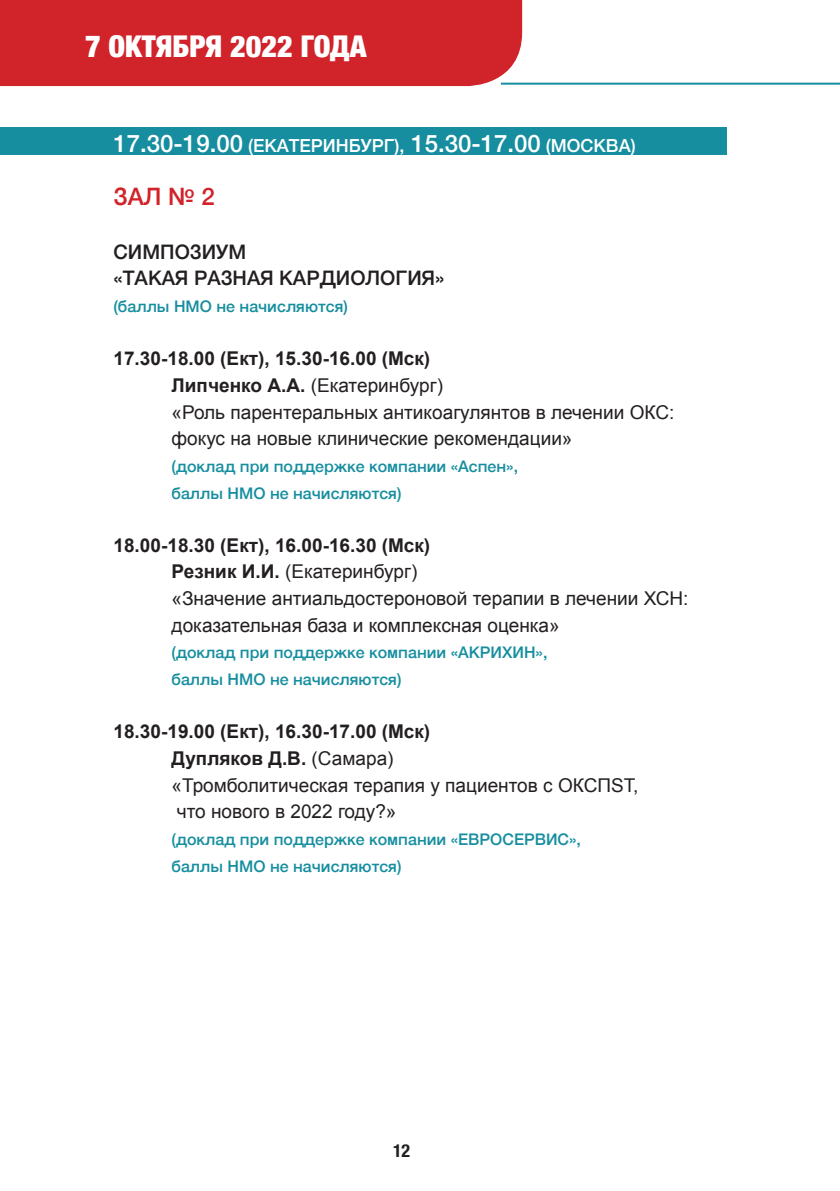
<style>
.page{position:relative;width:840px;height:1191px;background:#fff}
.page>*{position:absolute;margin:0;border:0;box-sizing:border-box;transform-origin:0 0}
.t1{font:900 condensed 30px "Helvetica Neue";color:#fff}
.t2{font:500 24px "Helvetica Neue";color:#d1232a}
.t3{font:500 20px/26.6px "Helvetica Neue";color:#231f20}
.t4{font:19px/26.6px "Arial";color:#231f20}
.t5{font:500 18px "Helvetica Neue";color:#fff}
.t6{font:700 condensed 18px "Helvetica Neue";color:#231f20}
.t7{font:500 16px/26.6px "Helvetica Neue";color:#168e9f}
.s1{font-size:24px}
.s2{font-weight:700}
.s3{font-family:"Arial";font-weight:400;font-stretch:normal;font-size:20px;color:#fff}
</style>
<div class="page">
<hr style="left:500px;top:83px;width:339px;height:2px;background:#168e9f">
<div style="left:0;top:0;width:522px;height:86px;background:#d1232a"></div>
<div style="left:0;top:127px;width:726px;height:28px;background:#168e9f"></div>
<h1 class="t1" style="left:85px;top:21px;width:283px">7 ОКТЯБРЯ 2022 ГОДА</h1>
<p class="t5" style="left:113px;top:131px;width:523px"><span class="s1">17.30-19.00</span> (ЕКАТЕРИНБУРГ), <span class="s1">15.30-17.00</span> (МОСКВА)</p>
<p class="t2" style="left:113px;top:177px;width:103px">ЗАЛ № 2</p>
<p class="t3" style="left:113px;top:236px;width:332px">СИМПОЗИУМ<br>«ТАКАЯ РАЗНАЯ КАРДИОЛОГИЯ»</p>
<p class="t7" style="left:113px;top:292px;width:236px">(баллы НМО не начисляются)</p>
<p class="t4" style="left:171px;top:345px;width:504px;text-indent:-58px"><span class="s2">17.30-18.00 (Ект), 15.30-16.00 (Мск)<br>Липченко А.А.</span> (Екатеринбург)<br>«Роль парентеральных антикоагулянтов в лечении ОКС: фокус на новые клинические рекомендации»</p>
<p class="t7" style="left:171px;top:451px;width:348px">(доклад при поддержке компании «Аспен», баллы НМО не начисляются)</p>
<p class="t4" style="left:171px;top:532px;width:518px;text-indent:-58px"><span class="s2">18.00-18.30 (Ект), 16.00-16.30 (Мск)<br>Резник И.И.</span> (Екатеринбург)<br>«Значение антиальдостероновой терапии в лечении ХСН: доказательная база и комплексная оценка»</p>
<p class="t7" style="left:171px;top:638px;width:377px">(доклад при поддержке компании «АКРИХИН», баллы НМО не начисляются)</p>
<p class="t4" style="left:171px;top:718px;width:468px;text-indent:-58px"><span class="s2">18.30-19.00 (Ект), 16.30-17.00 (Мск)<br>Дупляков Д.В.</span> (Самара)<br>«Тромболитическая терапия у пациентов с ОКСПST, что нового в 2022 году?»</p>
<p class="t7" style="left:171px;top:824px;width:411px">(доклад при поддержке компании «ЕВРОСЕРВИС», баллы НМО не начисляются)</p>
<p class="t6" style="left:393px;top:1135px;width:30px">12 <span class="s3">|</span></p>
</div>
